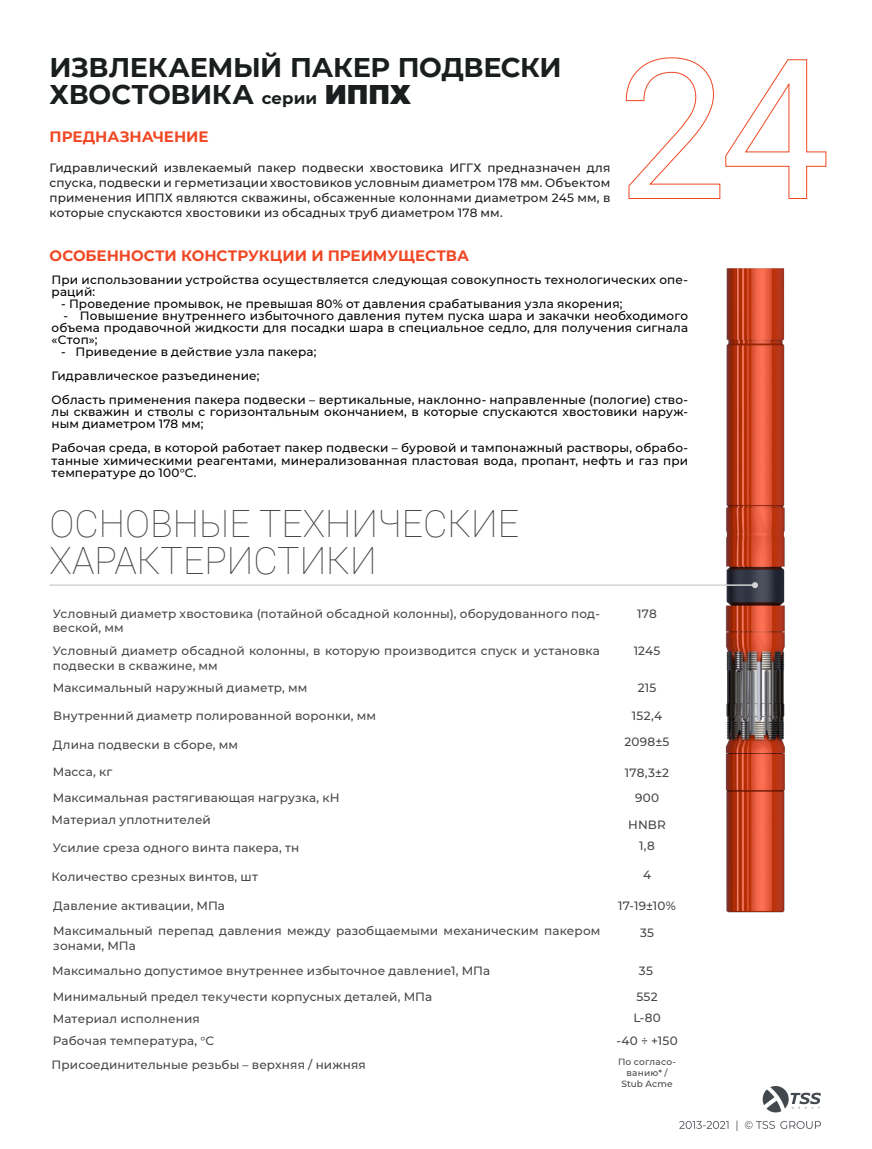
<style>
.page{position:relative;width:872px;height:1149px;background:#fff}
.page>*{position:absolute;margin:0;border:0;box-sizing:border-box;transform-origin:0 0}
.t1{font:100 37.5px "Roboto";color:#46474a}
.t2{font:700 27px "Montserrat";letter-spacing:-.015em;color:#1a1e1e}
.t3{font:700 15px "Montserrat";letter-spacing:-.005em;color:#f04824}
.t4{font:500 12px/12px "Montserrat";letter-spacing:.015em;color:#000001;text-align:justify}
.t5{font:500 12px/14.4px "Montserrat";letter-spacing:.015em;color:#46474a}
.t6{font:500 12px/15px "Montserrat";letter-spacing:.015em;color:#231f20;text-align:justify}
.t7{font:500 9px/10.8px "Montserrat";letter-spacing:.015em;color:#46474a;text-align:center}
.s1{font-size:16.5px}
.s2{font-weight:900}
</style>
<div class="page">
<img style="left:698px;top:268px;width:87px;height:645px">
<svg style="left:625px;top:57px;width:201px;height:142px"></svg>
<img style="left:679px;top:1086px;width:142px;height:43px">
<hr style="left:50px;top:584px;width:705px;height:1px;background:#d2d3d2">
<svg style="left:752px;top:582px;width:6px;height:6px"></svg>
<p class="t2" style="left:50px;top:48px;width:513px">ИЗВЛЕКАЕМЫЙ ПАКЕР ПОДВЕСКИ</p>
<p class="t2" style="left:50px;top:75px;width:363px">ХВОСТОВИКА <span class="s1">серии</span> <span class="s2">ИППХ</span></p>
<p class="t3" style="left:50px;top:126px;width:160px">ПРЕДНАЗНАЧЕНИЕ</p>
<p class="t6" style="left:50px;top:160px;width:562px">Гидравлический извлекаемый пакер подвески хвостовика ИГГХ предназначен для спуска, подвески и герметизации хвостовиков условным диаметром 178 мм. Объектом применения ИППХ являются скважины, обсаженные колоннами диаметром 245 мм, в которые спускаются хвостовики из обсадных труб диаметром 178 мм.</p>
<p class="t3" style="left:50px;top:245px;width:421px">ОСОБЕННОСТИ КОНСТРУКЦИИ И ПРЕИМУЩЕСТВА</p>
<p class="t4" style="left:52px;top:273px;width:638px">При использовании устройства осуществляется следующая совокупность технологических опе&shy;раций:</p>
<p class="t4" style="left:61px;top:297px;width:562px">- Проведение промывок, не превышая 80% от давления срабатывания узла якорения;</p>
<p class="t4" style="left:52px;top:309px;width:638px;text-indent:12px">- Повышение внутреннего избыточного давления путем пуска шара и закачки необходимого объема продавочной жидкости для посадки шара в специальное седло, для получения сигнала «Стоп»;</p>
<p class="t4" style="left:61px;top:345px;width:257px">- Приведение в действие узла пакера;</p>
<p class="t4" style="left:52px;top:369px;width:209px">Гидравлическое разъединение;</p>
<p class="t4" style="left:52px;top:393px;width:638px">Область применения пакера подвески – вертикальные, наклонно- направленные (пологие) ство&shy;лы скважин и стволы с горизонтальным окончанием, в которые спускаются хвостовики наруж&shy;ным диаметром 178 мм;</p>
<p class="t4" style="left:52px;top:441px;width:638px">Рабочая среда, в которой работает пакер подвески – буровой и тампонажный растворы, обрабо&shy;танные химическими реагентами, минерализованная пластовая вода, пропант, нефть и газ при температуре до 100°С.</p>
<p class="t1" style="left:50px;top:497px;width:471px">ОСНОВНЫЕ ТЕХНИЧЕСКИЕ</p>
<p class="t1" style="left:50px;top:534px;width:328px">ХАРАКТЕРИСТИКИ</p>
<p class="t5" style="left:53px;top:605px;width:548px">Условный диаметр хвостовика (потайной обсадной колонны), оборудованного под&shy;веской, мм</p>
<p class="t5" style="left:53px;top:643px;width:548px">Условный диаметр обсадной колонны, в которую производится спуск и установка подвески в скважине, мм</p>
<p class="t5" style="left:53px;top:679px;width:256px">Максимальный наружный диаметр, мм</p>
<p class="t5" style="left:53px;top:707px;width:324px">Внутренний диаметр полированной воронки, мм</p>
<p class="t5" style="left:53px;top:736px;width:187px">Длина подвески в сборе, мм</p>
<p class="t5" style="left:53px;top:764px;width:61px">Масса, кг</p>
<p class="t5" style="left:53px;top:789px;width:288px">Максимальная растягивающая нагрузка, кН</p>
<p class="t5" style="left:52px;top:812px;width:161px">Материал уплотнителей</p>
<p class="t5" style="left:53px;top:839px;width:248px">Усилие среза одного винта пакера, тн</p>
<p class="t5" style="left:52px;top:869px;width:208px">Количество срезных винтов, шт</p>
<p class="t5" style="left:53px;top:898px;width:173px">Давление активации, МПа</p>
<p class="t5" style="left:53px;top:923px;width:548px">Максимальный перепад давления между разобщаемыми механическим пакером зонами, МПа</p>
<p class="t5" style="left:52px;top:962px;width:439px">Максимально допустимое внутреннее избыточное давление1, МПа</p>
<p class="t5" style="left:53px;top:988px;width:381px">Минимальный предел текучести корпусных деталей, МПа</p>
<p class="t5" style="left:53px;top:1010px;width:149px">Материал исполнения</p>
<p class="t5" style="left:53px;top:1032px;width:163px">Рабочая температура, °С</p>
<p class="t5" style="left:52px;top:1056px;width:316px">Присоединительные резьбы – верхняя / нижняя</p>
<p class="t5" style="left:637px;top:605px;width:21px">178</p>
<p class="t5" style="left:634px;top:643px;width:28px">1245</p>
<p class="t5" style="left:637px;top:679px;width:20px">215</p>
<p class="t5" style="left:632px;top:707px;width:32px">152,4</p>
<p class="t5" style="left:624px;top:734px;width:46px">2098±5</p>
<p class="t5" style="left:625px;top:764px;width:46px">178,3±2</p>
<p class="t5" style="left:635px;top:789px;width:26px">900</p>
<p class="t5" style="left:628px;top:816px;width:39px">HNBR</p>
<p class="t5" style="left:639px;top:837px;width:17px">1,8</p>
<p class="t5" style="left:643px;top:866px;width:10px">4</p>
<p class="t5" style="left:618px;top:897px;width:59px">17-19±10%</p>
<p class="t5" style="left:640px;top:924px;width:16px">35</p>
<p class="t5" style="left:639px;top:962px;width:16px">35</p>
<p class="t5" style="left:636px;top:988px;width:23px">552</p>
<p class="t5" style="left:633px;top:1009px;width:29px">L-80</p>
<p class="t5" style="left:616px;top:1032px;width:63px">-40 ÷ +150</p>
<p class="t7" style="left:618px;top:1055px;width:59px">По согласо&shy;ванию* /</p>
<p class="t7" style="left:621px;top:1077px;width:53px">Stub Acme</p>
</div>
